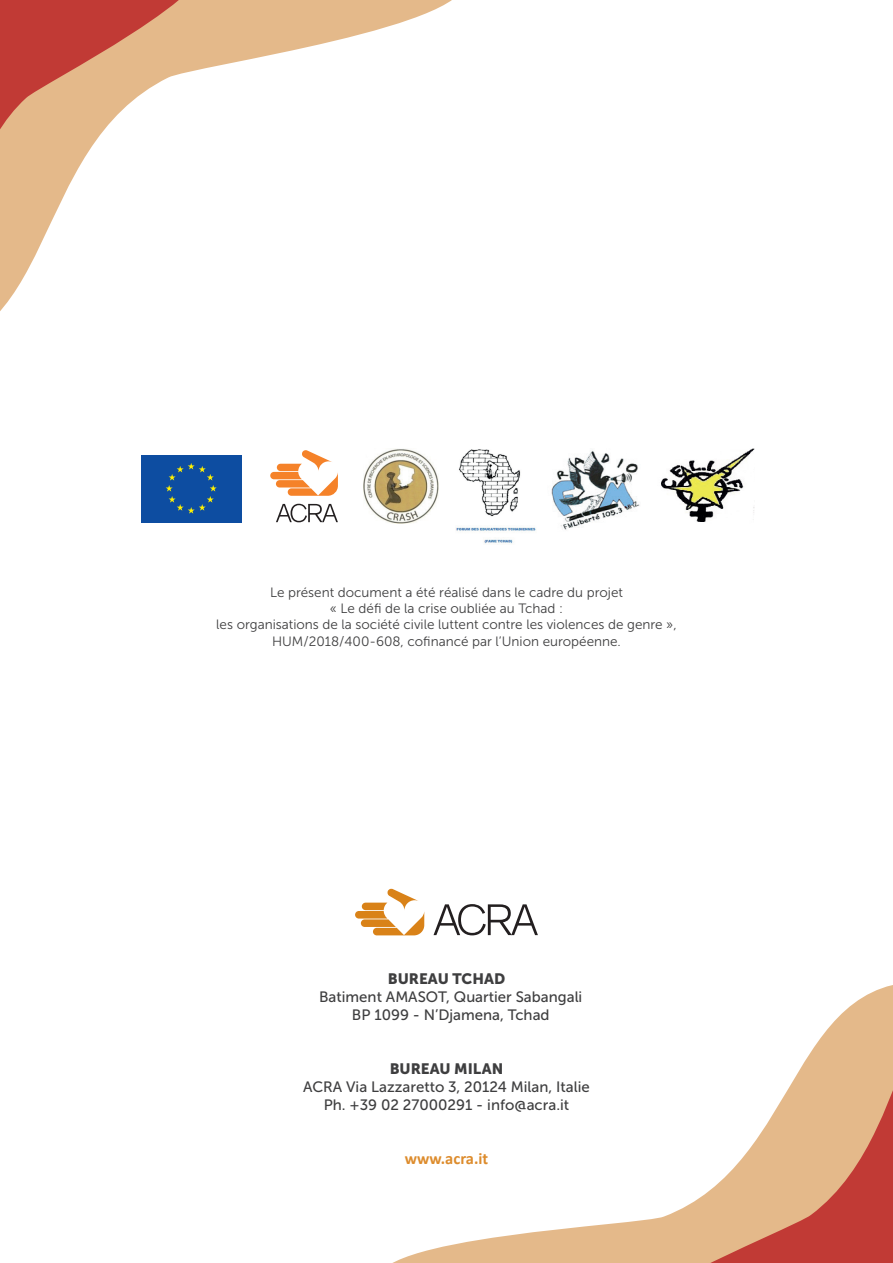
<style>
.page{position:relative;width:893px;height:1263px;background:#fff}
.page>*{position:absolute;margin:0;border:0;box-sizing:border-box;transform-origin:0 0}
.t1{font:700 16.5px "Calibri";color:#dd8c2d}
.t2{font:15px/18px "Museo Sans 500";color:#3e3e3f;text-align:center}
.t3{font:15px "Museo Sans 900";color:#3e3e3f}
.t4{font:13.5px/16.2px "Museo Sans 300";color:#3e3e3f;text-align:center}
</style>
<div class="page">
<svg style="left:433px;top:904px;width:105px;height:31px"></svg>
<svg style="left:355px;top:888px;width:69px;height:47px"></svg>
<svg style="left:233px;top:0;width:219px;height:63px;fill:#e4b98a"></svg>
<svg style="left:0;top:0;width:233px;height:311px"></svg>
<svg style="left:392px;top:1230px;width:158px;height:33px;fill:#e4b98a"></svg>
<svg style="left:550px;top:985px;width:343px;height:278px"></svg>
<svg style="left:141px;top:522px;width:101px;height:1px"></svg>
<div style="left:141px;top:455px;width:101px;height:67px;background:#0d4da1"></div>
<svg style="left:166px;top:463px;width:51px;height:51px"></svg>
<svg style="left:276px;top:504px;width:62px;height:18px"></svg>
<svg style="left:270px;top:450px;width:68px;height:46px"></svg>
<img style="left:364px;top:449px;width:74px;height:75px">
<img style="left:456px;top:449px;width:80px;height:95px">
<img style="left:551px;top:450px;width:89px;height:80px">
<img style="left:661px;top:449px;width:93px;height:73px">
<p class="t4" style="left:216px;top:584px;width:462px">Le présent document a été réalisé dans le cadre du projet<br>« Le défi de la crise oubliée au Tchad :<br>les organisations de la société civile luttent contre les violences de genre », HUM/2018/400-608, cofinancé par l’Union européenne.</p>
<p class="t3" style="left:388px;top:970px;width:119px">BUREAU TCHAD</p>
<p class="t2" style="left:319px;top:988px;width:265px">Batiment AMASOT, Quartier Sabangali<br>BP 1099 - N’Djamena, Tchad</p>
<p class="t3" style="left:390px;top:1060px;width:115px">BUREAU MILAN</p>
<p class="t2" style="left:303px;top:1078px;width:288px">ACRA Via Lazzaretto 3, 20124 Milan, Italie<br>Ph. +39 02 27000291 - info@acra.it</p>
<p class="t1" style="left:405px;top:1148px;width:85px">www.acra.it</p>
</div>
